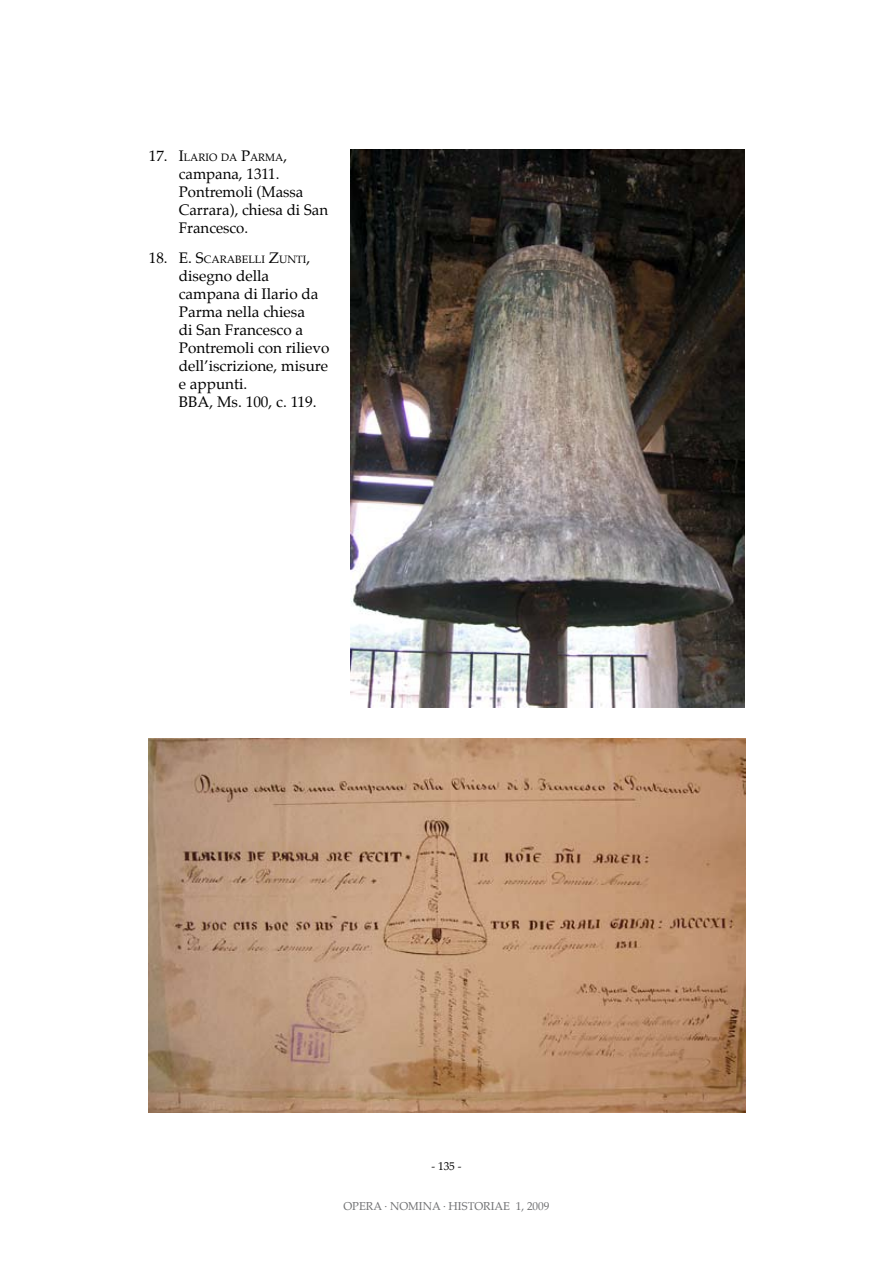
<style>
.page{position:relative;width:893px;height:1263px;background:#fff}
.page>*{position:absolute;margin:0;border:0;box-sizing:border-box;transform-origin:0 0}
.t1{font:15px/18px "Palatino";color:#000}
.t2{font:11.25px "Palatino";color:#707173}
.t3{font:11.25px "Palatino";color:#000}
.t4{font:10.5px "Palatino";color:#000}
.s1{font-size:15px}
</style>
<div class="page">
<img style="left:350px;top:149px;width:394px;height:559px">
<img style="left:149px;top:738px;width:596px;height:375px">
<p class="t4" style="left:149px;top:149px;width:140px"><span class="s1">17.</span> <span class="s1">I</span>LARIO DA <span class="s1">P</span>ARMA<span class="s1">,</span></p>
<p class="t1" style="left:179px;top:165px;width:151px">campana, 1311.<br>Pontremoli (Massa<br>Carrara), chiesa di San<br>Francesco.</p>
<p class="t4" style="left:149px;top:250px;width:163px"><span class="s1">18.</span> <span class="s1">E. S</span>CARABELLI <span class="s1">Z</span>UNTI<span class="s1">,</span></p>
<p class="t1" style="left:179px;top:266px;width:152px">disegno della campana di Ilario da<br>Parma nella chiesa<br>di San Francesco a<br>Pontremoli con rilievo dell’iscrizione, misure e appunti.<br>BBA, Ms. 100, c. 119.</p>
<p class="t3" style="left:431px;top:1156px;width:31px">- 135 -</p>
<p class="t2" style="left:343px;top:1197px;width:208px">OPERA · NOMINA · HISTORIAE 1, 2009</p>
</div>
